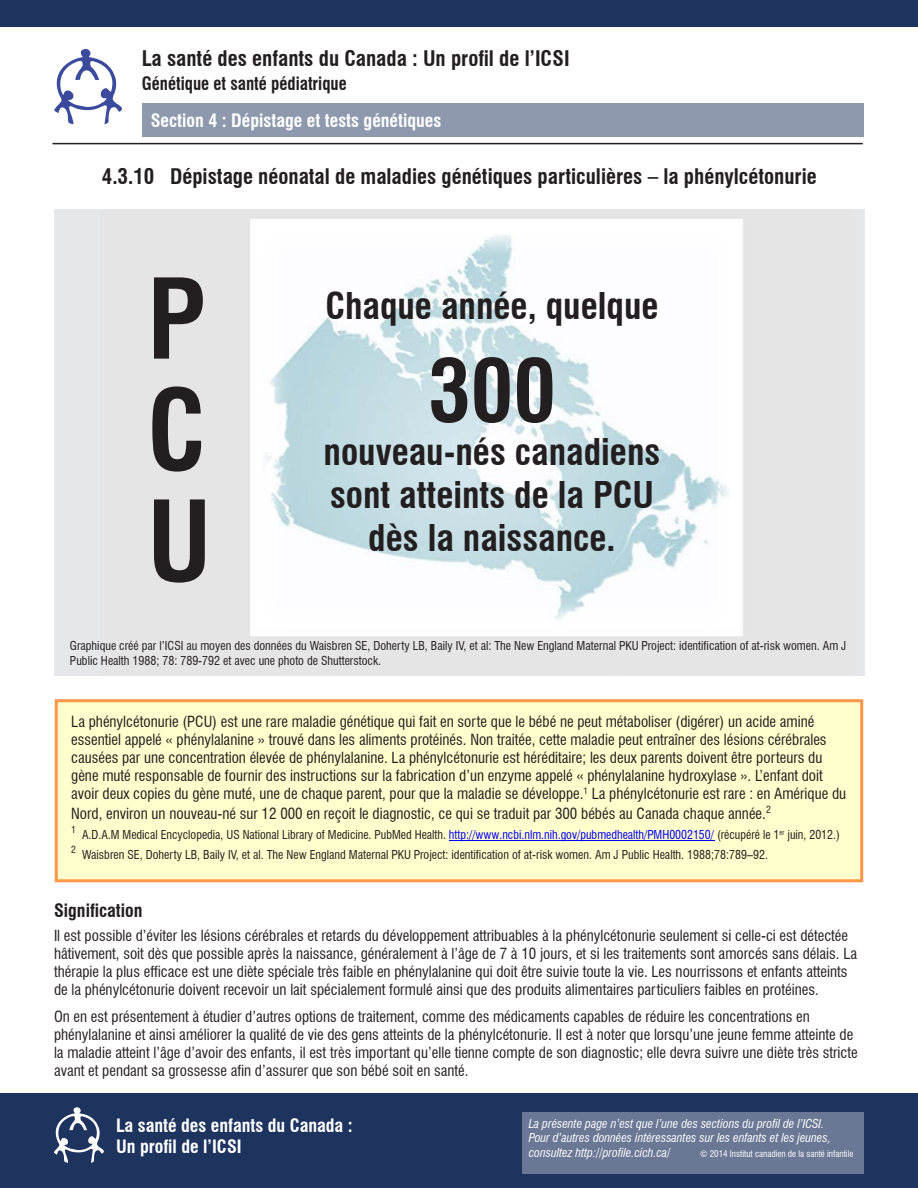
<style>
.page{position:relative;width:918px;height:1188px;background:#fff}
.page>*{position:absolute;margin:0;border:0;box-sizing:border-box;transform-origin:0 0}
.ImplcatHead{font:700 condensed 108px/111px "Swiss 721 BT";color:#231f20;text-align:justify}
.ImplcatHead-2{font:700 condensed 85.5px "Swiss 721 BT";color:#231f20}
.ImplcatHead-3{font:700 condensed 36px/43.2px "Swiss 721 BT";color:#231f20;text-align:center}
.NumberHead14{font:700 condensed 21px "Swiss 721 BT";color:#231f20}
.t1{font:700 condensed 18px/21.6px "Swiss 721 BT";color:#fff}
.ImplcatHead-4{font:700 condensed 18px "Swiss 721 BT";color:#231f20;scale:.94 1}
.ImplcatHead-5{font:700 condensed 18px "Swiss 721 BT";color:#231f20}
.normal11{font:condensed 15px/18px "Swiss 721 BT";color:#231f20}
.source_8pt{font:condensed 12px/14.4px "Swiss 721 BT";color:#231f20}
.t2{font:italic condensed 12px/14.4px "Swiss 721 BT";color:#fff}
.source_8pt-2{font:condensed 9.6px "Swiss 721 BT";color:#231f20}
.t3{font:condensed 9px "Swiss 721 BT";color:#fff}
.s1{color:#00f}
</style>
<div class="page">
<div style="left:0;top:1093px;width:918px;height:95px;background:#1e335e"></div>
<hr style="left:52px;top:143px;width:811px;height:1px;background:#231f20">
<div style="left:0;top:0;width:918px;height:27px;background:#1e335e"></div>
<div style="left:522px;top:1112px;width:342px;height:62px;background:#6b7895"></div>
<svg style="left:54px;top:49px;width:68px;height:75px"></svg>
<svg style="left:54px;top:1107px;width:50px;height:56px"></svg>
<div style="left:56px;top:701px;width:806px;height:180px;background:#fffecd"></div>
<hr style="left:449px;top:840px;width:265px;height:1px;background:#00f">
<div style="left:55px;top:699px;width:808px;height:183px;border:3px solid #ff9649"></div>
<div style="left:54px;top:209px;width:810px;height:467px;background:#e6e7e9"></div>
<img style="left:250px;top:219px;width:493px;height:417px">
<div style="left:142px;top:103px;width:721px;height:34px;background:#8f99ae"></div>
<h3 class="NumberHead14" style="left:142px;top:46px;width:429px">La santé des enfants du Canada : Un profil de l’ICSI</h3>
<p class="ImplcatHead-4" style="left:142px;top:72px;width:220px">Génétique et santé pédiatrique</p>
<p class="t1" style="left:151px;top:109px;width:292px">Section 4 : Dépistage et tests génétiques</p>
<p class="NumberHead14" style="left:102px;top:164px;width:716px">4.3.10 Dépistage néonatal de maladies génétiques particulières – la phénylcétonurie</p>
<p class="ImplcatHead" style="left:147px;top:264px;width:66px">P C U</p>
<p class="ImplcatHead-3" style="left:325px;top:285px;width:335px">Chaque année, quelque</p>
<p class="ImplcatHead-2" style="left:428px;top:339px;width:130px">300</p>
<p class="ImplcatHead-3" style="left:324px;top:430px;width:338px">nouveau-nés canadiens sont atteints de la PCU dès la naissance.</p>
<p class="source_8pt" style="left:70px;top:639px;width:778px">Graphique créé par l’ICSI au moyen des données du Waisbren SE, Doherty LB, Baily IV, et al: The New England Maternal PKU Project: identification of at-risk women. Am J<br>Public Health 1988; 78: 789-792 et avec une photo de Shutterstock.</p>
<p class="normal11" style="left:71px;top:713px;width:777px">La phénylcétonurie (PCU) est une rare maladie génétique qui fait en sorte que le bébé ne peut métaboliser (digérer) un acide aminé essentiel appelé « phénylalanine » trouvé dans les aliments protéinés. Non traitée, cette maladie peut entraîner des lésions cérébrales causées par une concentration élevée de phénylalanine. La phénylcétonurie est héréditaire; les deux parents doivent être porteurs du gène muté responsable de fournir des instructions sur la fabrication d’un enzyme appelé « phénylalanine hydroxylase ». L’enfant doit avoir deux copies du gène muté, une de chaque parent, pour que la maladie se développe.<sup>1</sup> La phénylcétonurie est rare : en Amérique du</p>
<p class="normal11" style="left:71px;top:804px;width:701px">Nord, environ un nouveau-né sur 12 000 en reçoit le diagnostic, ce qui se traduit par 300 bébés au Canada chaque année.<sup>2</sup></p>
<p class="source_8pt-2" style="left:71px;top:824px;width:6px">1</p>
<p class="source_8pt" style="left:82px;top:827px;width:759px">A.D.A.M Medical Encyclopedia, US National Library of Medicine. PubMed Health. <span class="s1">http://www.ncbi.nlm.nih.gov/pubmedhealth/PMH0002150/</span> (récupéré le 1<sup>er</sup> juin, 2012.)</p>
<p class="source_8pt-2" style="left:71px;top:844px;width:6px">2</p>
<p class="source_8pt" style="left:82px;top:847px;width:687px">Waisbren SE, Doherty LB, Baily IV, et al. The New England Maternal PKU Project: identification of at-risk women. Am J Public Health. 1988;78:789–92.</p>
<p class="ImplcatHead-5" style="left:54px;top:899px;width:90px">Signification</p>
<p class="normal11" style="left:54px;top:927px;width:805px">Il est possible d’éviter les lésions cérébrales et retards du développement attribuables à la phénylcétonurie seulement si celle-ci est détectée hâtivement, soit dès que possible après la naissance, généralement à l’âge de 7 à 10 jours, et si les traitements sont amorcés sans délais. La thérapie la plus efficace est une diète spéciale très faible en phénylalanine qui doit être suivie toute la vie. Les nourrissons et enfants atteints de la phénylcétonurie doivent recevoir un lait spécialement formulé ainsi que des produits alimentaires particuliers faibles en protéines.</p>
<p class="normal11" style="left:54px;top:1008px;width:805px">On en est présentement à étudier d’autres options de traitement, comme des médicaments capables de réduire les concentrations en phénylalanine et ainsi améliorer la qualité de vie des gens atteints de la phénylcétonurie. Il est à noter que lorsqu’une jeune femme atteinte de la maladie atteint l’âge d’avoir des enfants, il est très important qu’elle tienne compte de son diagnostic; elle devra suivre une diète très stricte avant et pendant sa grossesse afin d’assurer que son bébé soit en santé.</p>
<p class="t1" style="left:116px;top:1114px;width:238px">La santé des enfants du Canada :<br>Un profil de l’ICSI</p>
<p class="t2" style="left:529px;top:1116px;width:303px">La présente page n’est que l’une des sections du profil de l’ICSI.<br>Pour d’autres données intéressantes sur les enfants et les jeunes, consultez http://profile.cich.ca/</p>
<p class="t3" style="left:700px;top:1149px;width:155px">© 2014 Institut canadien de la santé infantile</p>
</div>
